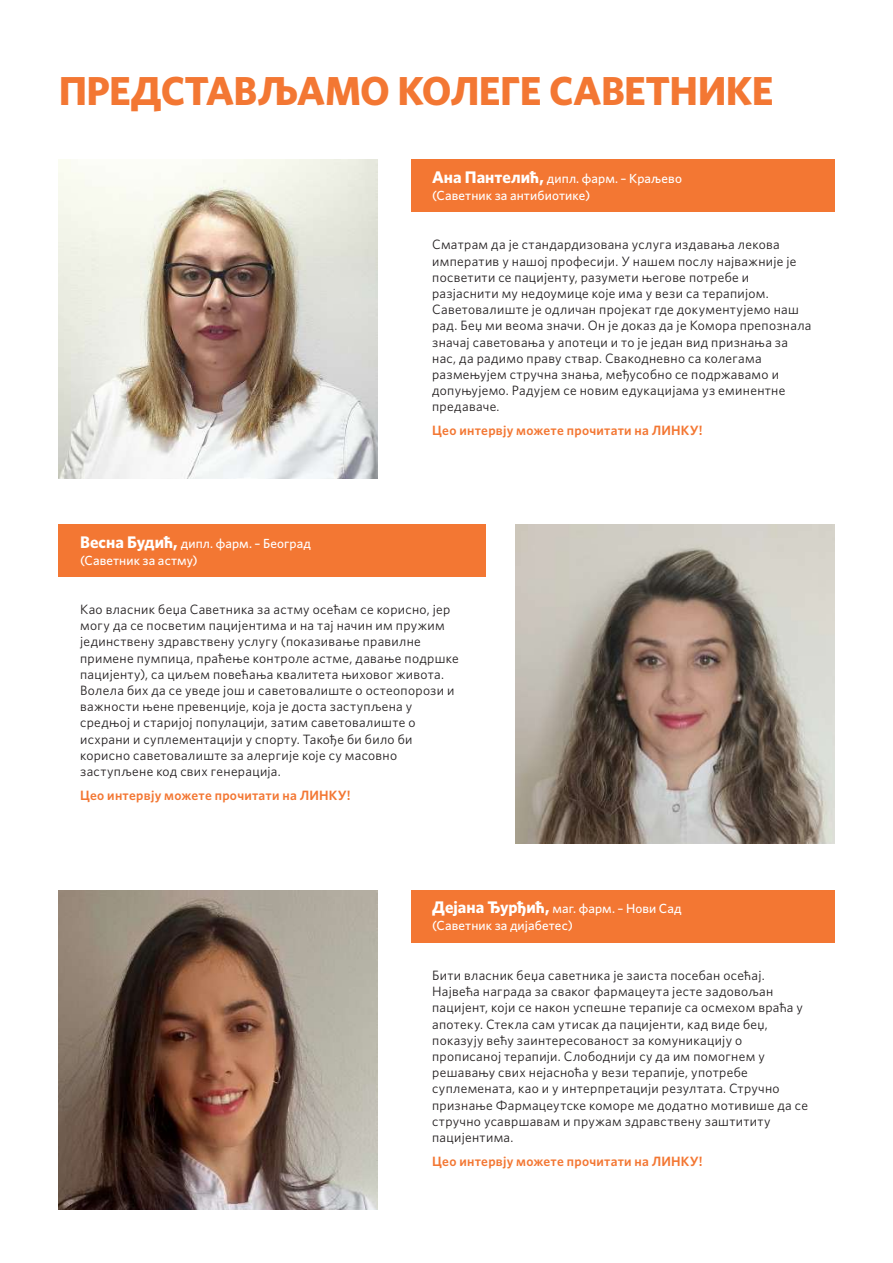
<style>
.page{position:relative;width:893px;height:1263px;background:#fff}
.page>*{position:absolute;margin:0;border:0;box-sizing:border-box;transform-origin:0 0}
.t1{font:700 40.5px "Whitney";letter-spacing:-.015em;color:#f37733}
.t2{font:13.5px/16.2px "Whitney";letter-spacing:.025em;color:#231f20}
.t3{font:600 13.5px "Whitney";letter-spacing:.02em;color:#f37733}
.t4{font:500 13.2px/16.5px "Whitney";letter-spacing:.01em;color:#fff}
.s1{font-weight:700;font-size:16.8px}
</style>
<div class="page">
<div style="left:411px;top:160px;width:423px;height:52px;background:#f37733"></div>
<div style="left:59px;top:525px;width:427px;height:52px;background:#f37733"></div>
<div style="left:411px;top:891px;width:423px;height:52px;background:#f37733"></div>
<img style="left:59px;top:160px;width:319px;height:319px">
<img style="left:515px;top:525px;width:319px;height:318px">
<img style="left:59px;top:891px;width:319px;height:319px">
<h1 class="t1" style="left:59px;top:64px;width:716px">ПРЕДСТАВЉАМО КОЛЕГЕ САВЕТНИКE</h1>
<p class="t4" style="left:432px;top:170px;width:251px"><span class="s1">Ана Пантелић,</span> дипл. фарм. – Краљево (Саветник за антибиотике)</p>
<p class="t2" style="left:432px;top:236px;width:381px">Сматрам да је стандардизована услуга издавања лекова императив у нашој професији. У нашем послу најважније је посветити се пацијенту, разумети његове потребе и разјаснити му недоумице које има у вези са терапијом.<br>Саветовалиште је одличан пројекат где документујемо наш рад. Беџ ми веома значи. Он је доказ да је Комора препознала значај саветовања у апотеци и то је један вид признања за нас, да радимо праву ствар. Свакодневно са колегама размењујем стручна знања, међусобно се подржавамо и допуњујемо. Радујем се новим едукацијама уз еминентне предаваче.</p>
<p class="t3" style="left:432px;top:421px;width:272px">Цео интервју можете прочитати на ЛИНКУ!</p>
<p class="t4" style="left:80px;top:535px;width:232px"><span class="s1">Весна Будић,</span> дипл. фарм. – Београд (Саветник за астму)</p>
<p class="t2" style="left:80px;top:601px;width:380px">Као власник беџа Саветника за астму осећам се корисно, јер могу да се посветим пацијентима и на тај начин им пружим јединствену здравствену услугу (показивање правилне примене пумпица, праћење контроле астме, давање подршке пацијенту), са циљем повећања квалитета њиховог живота.<br>Волела бих да се уведе још и саветовалиште о остеопорози и важности њене превенције, која је доста заступљена у средњој и старијој популацији, затим саветовалиште о исхрани и суплементацији у спорту. Такође би било би корисно саветовалиште за алергије које су масовно заступљене код свих генерација.</p>
<p class="t3" style="left:80px;top:786px;width:272px">Цео интервју можете прочитати на ЛИНКУ!</p>
<p class="t4" style="left:432px;top:900px;width:251px"><span class="s1">Дејана Ђурђић,</span> маг. фарм. – Нови Сад (Саветник за дијабетес)</p>
<p class="t2" style="left:432px;top:967px;width:377px">Бити власник беџа саветника је заиста посебан осећај.<br>Највећа награда за сваког фармацеута јесте задовољан пацијент, који се након успешне терапије са осмехом враћа у апотеку. Стекла сам утисак да пацијенти, кад виде беџ, показују већу заинтересованост за комуникацију о прописаној терапији. Слободнији су да им помогнем у решавању свих нејасноћа у вези терапије, употребе суплемената, као и у интерпретацији резултата. Стручно признање Фармацеутске коморе ме додатно мотивише да се стручно усавршавам и пружам здравствену заштититу пацијентима.</p>
<p class="t3" style="left:432px;top:1152px;width:272px">Цео интервју можете прочитати на ЛИНКУ!</p>
</div>
